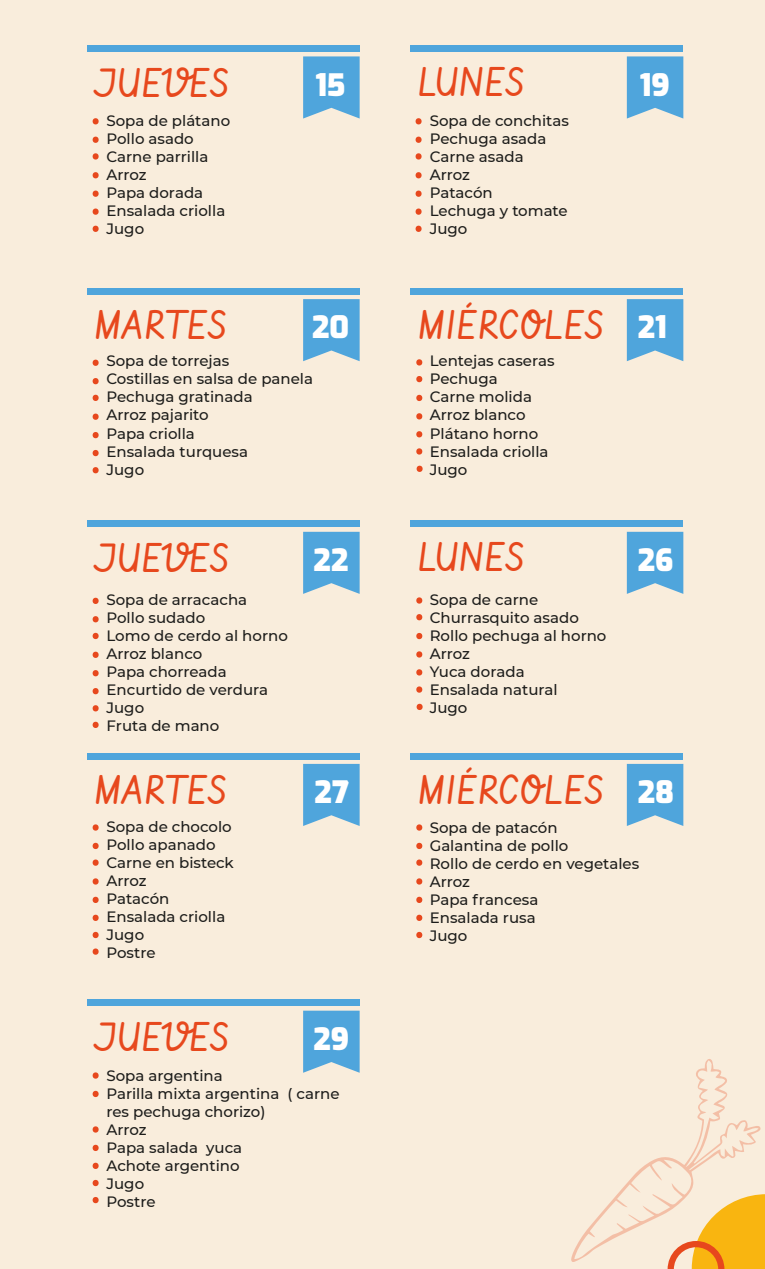
<style>
.page{position:relative;width:765px;height:1269px;background:#fff}
.page>*{position:absolute;margin:0;border:0;box-sizing:border-box;transform-origin:0 0}
.t1{font:38.75px "Vibur";color:#e7481d}
.t2{font:900 30.62px "Exo";color:#fff}
.t3{font:500 15px/18px "Montserrat";color:#1d1d1b}
.s1{font-family:"Exo";font-weight:900;font-size:30.62px;color:#fff}
</style>
<div class="page">
<div style="left:0;top:0;width:765px;height:1268px;background:#f9eddc"></div>
<svg style="left:303px;top:56px;width:57px;height:63px;background:#61acdc"></svg>
<svg style="left:92px;top:118px;width:7px;height:6px"></svg>
<svg style="left:92px;top:137px;width:7px;height:6px"></svg>
<svg style="left:92px;top:153px;width:7px;height:6px"></svg>
<svg style="left:92px;top:172px;width:7px;height:6px"></svg>
<svg style="left:92px;top:190px;width:7px;height:7px"></svg>
<svg style="left:92px;top:208px;width:7px;height:7px"></svg>
<svg style="left:92px;top:226px;width:7px;height:6px"></svg>
<div style="left:87px;top:46px;width:273px;height:6px;background:#4fa5dc"></div>
<svg style="left:627px;top:56px;width:56px;height:63px;background:#60acdc"></svg>
<svg style="left:415px;top:118px;width:7px;height:6px"></svg>
<svg style="left:415px;top:137px;width:7px;height:6px"></svg>
<svg style="left:415px;top:153px;width:7px;height:6px"></svg>
<svg style="left:415px;top:172px;width:7px;height:6px"></svg>
<svg style="left:415px;top:226px;width:7px;height:6px"></svg>
<svg style="left:415px;top:190px;width:7px;height:7px"></svg>
<svg style="left:415px;top:208px;width:7px;height:7px"></svg>
<div style="left:411px;top:46px;width:272px;height:6px;background:#4fa5dc"></div>
<svg style="left:303px;top:1010px;width:57px;height:62px;background:#5eabdc"></svg>
<svg style="left:92px;top:1072px;width:7px;height:6px"></svg>
<svg style="left:92px;top:1090px;width:7px;height:7px"></svg>
<svg style="left:92px;top:1126px;width:7px;height:6px"></svg>
<svg style="left:92px;top:1144px;width:7px;height:7px"></svg>
<svg style="left:92px;top:1162px;width:7px;height:6px"></svg>
<svg style="left:92px;top:1179px;width:7px;height:7px"></svg>
<svg style="left:92px;top:1197px;width:7px;height:6px"></svg>
<div style="left:87px;top:999px;width:273px;height:6px;background:#4fa5dc"></div>
<svg style="left:303px;top:532px;width:57px;height:62px;background:#5fabdc"></svg>
<div style="left:87px;top:521px;width:273px;height:6px;background:#4fa5dc"></div>
<svg style="left:627px;top:532px;width:56px;height:62px;background:#5eabdc"></svg>
<div style="left:411px;top:521px;width:272px;height:6px;background:#4fa5dc"></div>
<svg style="left:303px;top:764px;width:57px;height:62px;background:#5fabdc"></svg>
<svg style="left:627px;top:764px;width:56px;height:62px;background:#5dabdc"></svg>
<svg style="left:92px;top:824px;width:7px;height:6px"></svg>
<svg style="left:92px;top:842px;width:7px;height:7px"></svg>
<svg style="left:92px;top:859px;width:7px;height:6px"></svg>
<svg style="left:92px;top:878px;width:7px;height:6px"></svg>
<svg style="left:92px;top:896px;width:7px;height:7px"></svg>
<svg style="left:92px;top:914px;width:7px;height:7px"></svg>
<svg style="left:92px;top:931px;width:7px;height:7px"></svg>
<svg style="left:92px;top:948px;width:7px;height:6px"></svg>
<div style="left:87px;top:753px;width:273px;height:6px;background:#4fa5dc"></div>
<svg style="left:416px;top:824px;width:7px;height:6px"></svg>
<svg style="left:416px;top:842px;width:7px;height:7px"></svg>
<svg style="left:416px;top:859px;width:7px;height:6px"></svg>
<svg style="left:416px;top:878px;width:7px;height:6px"></svg>
<svg style="left:416px;top:896px;width:7px;height:7px"></svg>
<svg style="left:416px;top:914px;width:7px;height:7px"></svg>
<svg style="left:416px;top:931px;width:7px;height:7px"></svg>
<div style="left:411px;top:753px;width:272px;height:6px;background:#4fa5dc"></div>
<svg style="left:303px;top:299px;width:57px;height:62px;background:#5eabdc"></svg>
<svg style="left:627px;top:299px;width:56px;height:62px;background:#5dabdc"></svg>
<svg style="left:92px;top:359px;width:7px;height:7px"></svg>
<svg style="left:92px;top:378px;width:7px;height:6px"></svg>
<svg style="left:92px;top:395px;width:7px;height:6px"></svg>
<svg style="left:92px;top:413px;width:7px;height:7px"></svg>
<svg style="left:92px;top:432px;width:7px;height:6px"></svg>
<svg style="left:92px;top:450px;width:7px;height:6px"></svg>
<svg style="left:92px;top:467px;width:7px;height:6px"></svg>
<svg style="left:416px;top:465px;width:7px;height:7px"></svg>
<div style="left:87px;top:288px;width:273px;height:6px;background:#4fa5dc"></div>
<svg style="left:416px;top:359px;width:7px;height:6px"></svg>
<svg style="left:416px;top:376px;width:7px;height:6px"></svg>
<svg style="left:416px;top:395px;width:7px;height:6px"></svg>
<svg style="left:416px;top:413px;width:7px;height:6px"></svg>
<svg style="left:416px;top:431px;width:7px;height:6px"></svg>
<svg style="left:416px;top:448px;width:7px;height:6px"></svg>
<div style="left:411px;top:288px;width:272px;height:6px;background:#4fa5dc"></div>
<svg style="left:571px;top:1059px;width:194px;height:209px"></svg>
<svg style="left:92px;top:597px;width:7px;height:7px"></svg>
<svg style="left:92px;top:616px;width:7px;height:6px"></svg>
<svg style="left:92px;top:633px;width:7px;height:6px"></svg>
<svg style="left:92px;top:651px;width:7px;height:7px"></svg>
<svg style="left:92px;top:670px;width:7px;height:6px"></svg>
<svg style="left:92px;top:688px;width:7px;height:6px"></svg>
<svg style="left:92px;top:705px;width:7px;height:6px"></svg>
<svg style="left:92px;top:721px;width:7px;height:7px"></svg>
<svg style="left:416px;top:703px;width:7px;height:7px"></svg>
<svg style="left:416px;top:597px;width:7px;height:6px"></svg>
<svg style="left:416px;top:614px;width:7px;height:6px"></svg>
<svg style="left:416px;top:633px;width:7px;height:6px"></svg>
<svg style="left:416px;top:651px;width:7px;height:6px"></svg>
<svg style="left:416px;top:669px;width:7px;height:6px"></svg>
<svg style="left:416px;top:686px;width:7px;height:6px"></svg>
<h1 class="t1" style="left:95px;top:60px;width:137px">JUEVES</h1>
<h2 class="t2" style="left:316px;top:62px;width:31px">15</h2>
<h1 class="t1" style="left:419px;top:58px;width:108px">LUNES</h1>
<h2 class="t2" style="left:640px;top:62px;width:31px">19</h2>
<p class="t3" style="left:106px;top:111px;width:125px">Sopa de plátano<br>Pollo asado<br>Carne parrilla<br>Arroz<br>Papa dorada<br>Ensalada criolla<br>Jugo</p>
<p class="t3" style="left:430px;top:111px;width:141px">Sopa de conchitas<br>Pechuga asada<br>Carne asada<br>Arroz<br>Patacón<br>Lechuga y tomate<br>Jugo</p>
<h1 class="t1" style="left:95px;top:302px;width:134px">MARTES</h1>
<h2 class="t2" style="left:312px;top:305px;width:39px">20</h2>
<h1 class="t1" style="left:419px;top:302px;width:250px">MIÉRCOLES <span class="s1">21</span></h1>
<p class="t3" style="left:106px;top:351px;width:208px">Sopa de torrejas<br>Costillas en salsa de panela<br>Pechuga gratinada<br>Arroz pajarito<br>Papa criolla<br>Ensalada turquesa<br>Jugo</p>
<p class="t3" style="left:430px;top:351px;width:126px">Lentejas caseras<br>Pechuga<br>Carne molida<br>Arroz blanco<br>Plátano horno<br>Ensalada criolla<br>Jugo</p>
<h1 class="t1" style="left:95px;top:535px;width:137px">JUEVES</h1>
<h2 class="t2" style="left:313px;top:538px;width:37px">22</h2>
<h1 class="t1" style="left:419px;top:534px;width:108px">LUNES</h1>
<h2 class="t2" style="left:637px;top:538px;width:38px">26</h2>
<p class="t3" style="left:106px;top:589px;width:183px">Sopa de arracacha<br>Pollo sudado<br>Lomo de cerdo al horno<br>Arroz blanco<br>Papa chorreada<br>Encurtido de verdura<br>Jugo<br>Fruta de mano</p>
<h1 class="t1" style="left:95px;top:767px;width:134px">MARTES</h1>
<h2 class="t2" style="left:314px;top:770px;width:36px">27</h2>
<p class="t3" style="left:106px;top:817px;width:129px">Sopa de chocolo<br>Pollo apanado<br>Carne en bisteck<br>Arroz<br>Patacón<br>Ensalada criolla<br>Jugo<br>Postre</p>
<h1 class="t1" style="left:95px;top:1014px;width:137px">JUEVES</h1>
<h2 class="t2" style="left:313px;top:1016px;width:38px">29</h2>
<p class="t3" style="left:106px;top:1065px;width:235px">Sopa argentina<br>Parilla mixta argentina ( carne res pechuga chorizo)<br>Arroz<br>Papa salada yuca<br>Achote argentino<br>Jugo<br>Postre</p>
<p class="t3" style="left:430px;top:589px;width:178px">Sopa de carne<br>Churrasquito asado<br>Rollo pechuga al horno<br>Arroz<br>Yuca dorada<br>Ensalada natural<br>Jugo</p>
<h1 class="t1" style="left:419px;top:766px;width:257px">MIÉRCOLES <span class="s1">28</span></h1>
<p class="t3" style="left:430px;top:818px;width:211px">Sopa de patacón<br>Galantina de pollo<br>Rollo de cerdo en vegetales<br>Arroz<br>Papa francesa<br>Ensalada rusa<br>Jugo</p>
</div>
